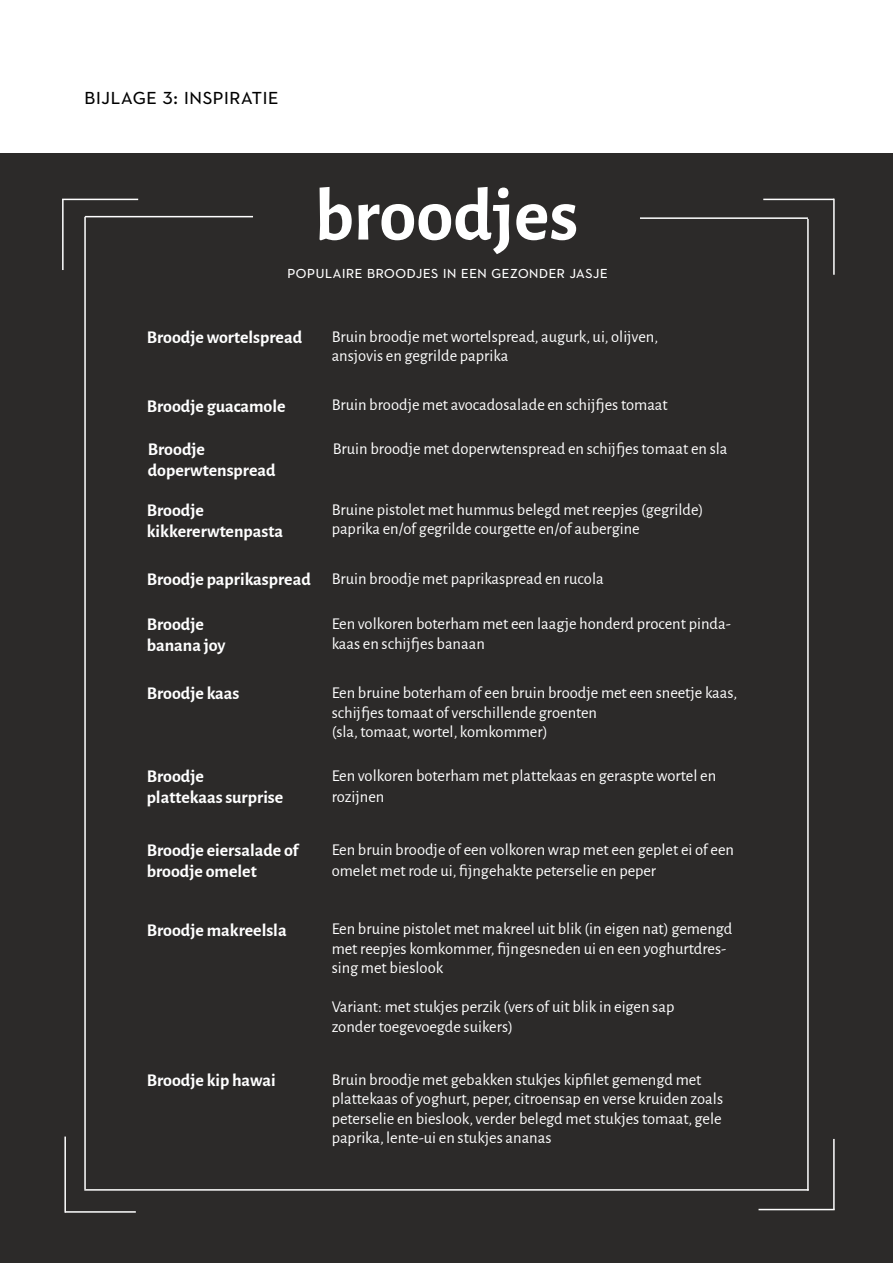
<style>
.page{position:relative;width:893px;height:1263px;background:#fff}
.page>*{position:absolute;margin:0;border:0;box-sizing:border-box;transform-origin:0 0}
.t1{font:700 75px "Alegreya Sans";color:#fff}
.t2{font:24px "Neutraface 2 Text";color:#000}
.t3{font:700 18px/21px "Alegreya Sans";color:#fff}
.t4{font:18px "Neutraface 2 Text";color:#fff}
.t5{font:16.5px/19.5px "Alegreya Sans";color:#fff}
</style>
<div class="page">
<div style="left:0;top:153px;width:893px;height:1110px;background:#2c2a29"></div>
<hr style="left:85px;top:216px;width:168px;height:1px;background:#fff">
<hr style="left:62px;top:199px;width:76px;height:1px;background:#fff">
<hr style="left:64px;top:1136px;width:2px;height:77px;background:#fff">
<hr style="left:758px;top:1209px;width:77px;height:1px;background:#fff">
<hr style="left:833px;top:199px;width:2px;height:76px;background:#fff">
<hr style="left:62px;top:199px;width:2px;height:71px;background:#fff">
<hr style="left:65px;top:1211px;width:71px;height:2px;background:#fff">
<hr style="left:833px;top:1139px;width:2px;height:70px;background:#fff">
<hr style="left:763px;top:199px;width:71px;height:1px;background:#fff">
<hr style="left:640px;top:217px;width:168px;height:2px;background:#fff">
<hr style="left:807px;top:219px;width:2px;height:971px;background:#fff">
<hr style="left:84px;top:1189px;width:725px;height:1px;background:#fff">
<hr style="left:84px;top:217px;width:2px;height:972px;background:#fff">
<h2 class="t2" style="left:84px;top:81px;width:196px">bijlage 3: inspiratie</h2>
<h1 class="t1" style="left:315px;top:161px;width:265px">broodjes</h1>
<p class="t4" style="left:287px;top:261px;width:322px">populaire broodjes in een gezonder jasje</p>
<p class="t3" style="left:147px;top:325px;width:157px">Broodje wortelspread</p>
<p class="t5" style="left:332px;top:326px;width:328px">Bruin broodje met wortelspread, augurk, ui, olijven, ansjovis en gegrilde paprika</p>
<p class="t3" style="left:147px;top:394px;width:141px">Broodje guacamole</p>
<p class="t3" style="left:148px;top:438px;width:129px">Broodje doperwtenspread</p>
<p class="t5" style="left:332px;top:395px;width:338px">Bruin broodje met avocadosalade en schijfjes tomaat</p>
<p class="t5" style="left:333px;top:438px;width:396px">Bruin broodje met doperwtenspread en schijfjes tomaat en sla</p>
<p class="t3" style="left:147px;top:498px;width:138px">Broodje kikkererwtenpasta</p>
<p class="t5" style="left:332px;top:499px;width:373px">Bruine pistolet met hummus belegd met reepjes (gegrilde) paprika en/of gegrilde courgette en/of aubergine</p>
<p class="t3" style="left:147px;top:567px;width:166px">Broodje paprikaspread</p>
<p class="t5" style="left:332px;top:568px;width:274px">Bruin broodje met paprikaspread en rucola</p>
<p class="t3" style="left:147px;top:613px;width:80px">Broodje banana joy</p>
<p class="t3" style="left:147px;top:682px;width:94px">Broodje kaas</p>
<p class="t5" style="left:332px;top:613px;width:401px">Een volkoren boterham met een laagje honderd procent pinda&shy;kaas en schijfjes banaan</p>
<p class="t5" style="left:332px;top:682px;width:407px">Een bruine boterham of een bruin broodje met een sneetje kaas, schijfjes tomaat of verschillende groenten<br>(sla, tomaat, wortel, komkommer)</p>
<p class="t3" style="left:147px;top:765px;width:138px">Broodje plattekaas surprise</p>
<p class="t3" style="left:147px;top:839px;width:153px">Broodje eiersalade of broodje omelet</p>
<p class="t5" style="left:332px;top:764px;width:386px;line-height:21px">Een volkoren boterham met plattekaas en geraspte wortel en rozijnen</p>
<p class="t5" style="left:332px;top:839px;width:404px;line-height:21px">Een bruin broodje of een volkoren wrap met een geplet ei of een omelet met rode ui, fijngehakte peterselie en peper</p>
<p class="t3" style="left:147px;top:918px;width:141px">Broodje makreelsla</p>
<p class="t3" style="left:147px;top:1068px;width:130px">Broodje kip hawai</p>
<p class="t5" style="left:332px;top:918px;width:402px">Een bruine pistolet met makreel uit blik (in eigen nat) gemengd met reepjes komkommer, fijngesneden ui en een yoghurtdres&shy;sing met bieslook</p>
<p class="t5" style="left:332px;top:996px;width:344px">Variant: met stukjes perzik (vers of uit blik in eigen sap zonder toegevoegde suikers)</p>
<p class="t5" style="left:332px;top:1069px;width:393px">Bruin broodje met gebakken stukjes kipfilet gemengd met plattekaas of yoghurt, peper, citroensap en verse kruiden zoals peterselie en bieslook, verder belegd met stukjes tomaat, gele paprika, lente-ui en stukjes ananas</p>
</div>
